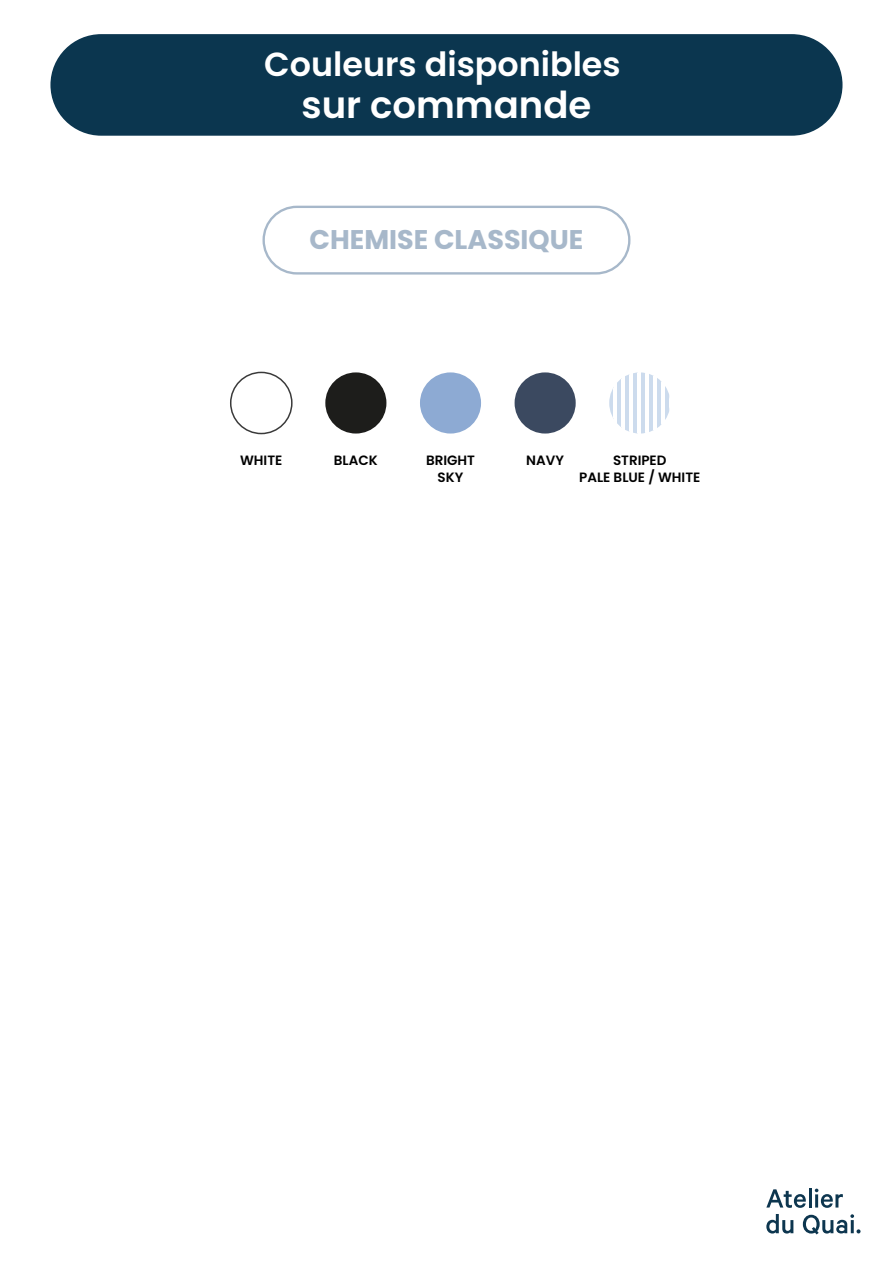
<style>
.page{position:relative;width:893px;height:1263px;background:#fff}
.page>*{position:absolute;margin:0;border:0;box-sizing:border-box;transform-origin:0 0}
.t1{font:600 37.05px "Poppins";color:#fff}
.t2{font:600 33.3px "Poppins";color:#fff}
.t3{font:700 27px "Poppins";color:#a7b8ca}
.t4{font:600 13.5px/16.5px "Poppins";color:#000;text-align:center}
</style>
<div class="page">
<div style="left:50px;top:34px;width:792px;height:102px;background:#0b364f;border-radius:51px"></div>
<div style="left:262px;top:206px;width:368px;height:69px;border:2px solid #a7b8ca;border-radius:33px"></div>
<div style="left:325px;top:372px;width:61px;height:61px;background:#1d1d1b;border-radius:50%"></div>
<div style="left:230px;top:372px;width:63px;height:62px;border:2px solid #3a3a3a;border-radius:50%"></div>
<div style="left:420px;top:372px;width:61px;height:61px;background:#8daad3;border-radius:50%"></div>
<div style="left:515px;top:372px;width:61px;height:61px;background:#3b4960;border-radius:50%"></div>
<svg style="left:610px;top:387px;width:4px;height:32px"></svg>
<svg style="left:617px;top:382px;width:1px;height:42px"></svg>
<svg style="left:618px;top:378px;width:4px;height:50px"></svg>
<svg style="left:625px;top:376px;width:1px;height:54px"></svg>
<svg style="left:626px;top:374px;width:4px;height:58px"></svg>
<svg style="left:633px;top:373px;width:1px;height:60px"></svg>
<svg style="left:634px;top:372px;width:4px;height:61px"></svg>
<svg style="left:641px;top:372px;width:1px;height:61px"></svg>
<svg style="left:642px;top:372px;width:3px;height:61px"></svg>
<svg style="left:649px;top:374px;width:1px;height:58px"></svg>
<svg style="left:650px;top:374px;width:4px;height:58px"></svg>
<svg style="left:657px;top:378px;width:1px;height:50px"></svg>
<svg style="left:658px;top:379px;width:4px;height:48px"></svg>
<svg style="left:666px;top:388px;width:4px;height:30px"></svg>
<svg style="left:766px;top:1189px;width:40px;height:19px"></svg>
<hr style="left:808px;top:1188px;width:3px;height:19px;background:#0d364f">
<svg style="left:815px;top:1188px;width:28px;height:20px"></svg>
<svg style="left:766px;top:1214px;width:27px;height:19px"></svg>
<svg style="left:803px;top:1214px;width:57px;height:20px"></svg>
<h2 class="t2" style="left:264px;top:45px;width:358px">Couleurs disponibles</h2>
<h1 class="t1" style="left:302px;top:83px;width:291px">sur commande</h1>
<h3 class="t3" style="left:309px;top:224px;width:276px">CHEMISE CLASSIQUE</h3>
<p class="t4" style="left:240px;top:452px;width:44px">WHITE</p>
<p class="t4" style="left:334px;top:452px;width:45px">BLACK</p>
<p class="t4" style="left:426px;top:452px;width:50px">BRIGHT<br>SKY</p>
<p class="t4" style="left:526px;top:452px;width:39px">NAVY</p>
<p class="t4" style="left:579px;top:452px;width:123px">STRIPED<br>PALE BLUE / WHITE</p>
</div>
